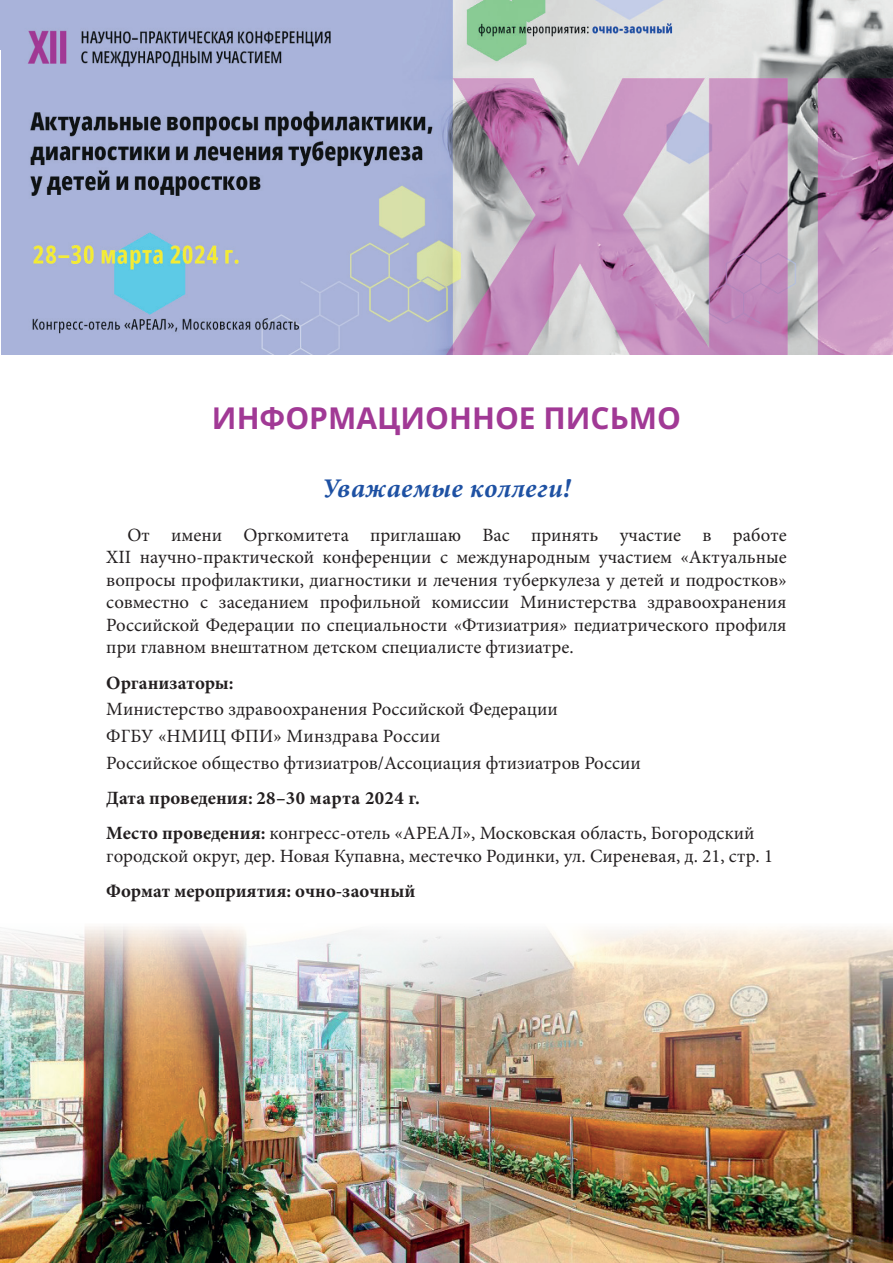
<style>
.page{position:relative;width:893px;height:1263px;background:#fff}
.page>*{position:absolute;margin:0;border:0;box-sizing:border-box;transform-origin:0 0}
.t1{font:700 30px "Open Sans";color:#a13995}
.t2{font:italic 700 27px "Minion Pro";letter-spacing:.02em;color:#1e51a3}
.t3{font:18.75px/22.5px "Minion Pro";color:#231f20}
.t4{font:700 18.75px "Minion Pro";color:#231f20}
.s1{font-weight:700}
</style>
<div class="page">
<img style="left:1px;top:0;width:892px;height:354px">
<img style="left:0;top:926px;width:893px;height:337px">
<h1 class="t1" style="left:212px;top:396px;width:470px">ИНФОРМАЦИОННОЕ ПИСЬМО</h1>
<h2 class="t2" style="left:322px;top:469px;width:250px">Уважаемые коллеги!</h2>
<p class="t3" style="left:106px;top:524px;width:682px;text-align:justify;text-indent:21px">От имени Оргкомитета приглашаю Вас принять участие в работе XII научно-практической конференции с международным участием «Актуальные вопросы профилактики, диагностики и лечения туберкулеза у детей и подростков» совместно с заседанием профильной комиссии Министерства здравоохранения Российской Федерации по специальности «Фтизиатрия» педиатрического профиля при главном внештатном детском специалисте фтизиатре.</p>
<p class="t4" style="left:106px;top:669px;width:129px">Организаторы:</p>
<p class="t3" style="left:106px;top:696px;width:536px;line-height:26.7px">Министерство здравоохранения Российской Федерации<br>ФГБУ «НМИЦ ФПИ» Минздрава России<br>Российское общество фтизиатров/Ассоциация фтизиатров России</p>
<p class="t3" style="left:106px;top:780px;width:650px;line-height:35.2px"><span class="s1">Дата проведения: 28–30 марта 2024 г.<br>Место проведения:</span> конгресс-отель «АРЕАЛ», Московская область, Богородский</p>
<p class="t3" style="left:106px;top:845px;width:668px">городской округ, дер. Новая Купавна, местечко Родинки, ул. Сиреневая, д. 21, стр. 1</p>
<p class="t4" style="left:106px;top:878px;width:311px">Формат мероприятия: очно-заочный</p>
</div>
